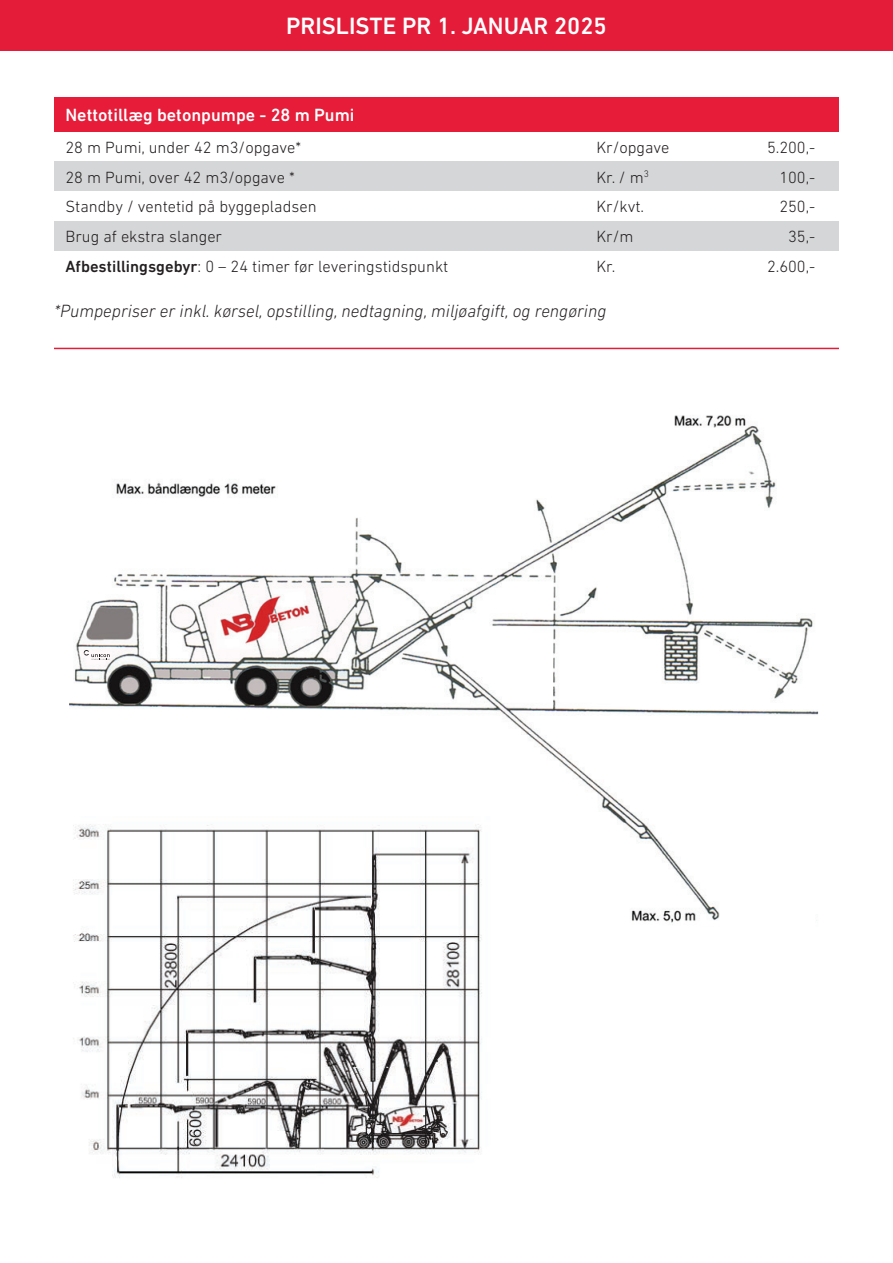
<style>
.page{position:relative;width:893px;height:1263px;background:#fff}
.page>*{position:absolute;margin:0;border:0;box-sizing:border-box;transform-origin:0 0}
.t1{font:500 24px "DIN Next LT Pro";color:#fff}
.t2{font:italic 300 18px "DIN Next LT Pro";color:#231f20}
.t3{font:500 18px "DIN Next LT Pro";color:#fff}
.t4{font:300 16.5px "DIN Next LT Pro";color:#231f20}
.s1{font-weight:500}
</style>
<div class="page">
<div style="left:0;top:0;width:893px;height:50px;background:#e41c39"></div>
<div style="left:54px;top:162px;width:785px;height:29px;background:#d5d6d8"></div>
<div style="left:54px;top:97px;width:785px;height:35px;background:#e61c39"></div>
<div style="left:54px;top:221px;width:785px;height:30px;background:#d5d6d8"></div>
<hr style="left:54px;top:348px;width:785px;height:1px;background:#e41c39">
<img style="left:69px;top:415px;width:749px;height:508px">
<img style="left:69px;top:816px;width:422px;height:362px">
<svg style="left:84px;top:650px;width:26px;height:10px"></svg>
<p class="t1" style="left:286px;top:12px;width:322px">PRISLISTE PR 1. JANUAR 2025</p>
<p class="t3" style="left:65px;top:105px;width:291px">Nettotillæg betonpumpe - 28 m Pumi</p>
<p class="t4" style="left:65px;top:138px;width:237px">28 m Pumi, under 42 m3/opgave*</p>
<p class="t4" style="left:596px;top:138px;width:75px">Kr/opgave</p>
<p class="t4" style="left:767px;top:138px;width:50px">5.200,-</p>
<p class="t4" style="left:65px;top:168px;width:231px">28 m Pumi, over 42 m3/opgave *</p>
<p class="t4" style="left:596px;top:168px;width:54px">Kr. / m<sup>3</sup></p>
<p class="t4" style="left:779px;top:168px;width:38px">100,-</p>
<p class="t4" style="left:65px;top:197px;width:253px">Standby / ventetid på byggepladsen</p>
<p class="t4" style="left:596px;top:197px;width:49px">Kr/kvt.</p>
<p class="t4" style="left:779px;top:197px;width:38px">250,-</p>
<p class="t4" style="left:65px;top:227px;width:158px">Brug af ekstra slanger</p>
<p class="t4" style="left:596px;top:227px;width:39px">Kr/m</p>
<p class="t4" style="left:788px;top:227px;width:29px">35,-</p>
<p class="t4" style="left:65px;top:257px;width:384px"><span class="s1">Afbestillingsgebyr</span>: 0 – 24 timer før leveringstidspunkt</p>
<p class="t4" style="left:596px;top:257px;width:20px">Kr.</p>
<p class="t4" style="left:767px;top:257px;width:50px">2.600,-</p>
<p class="t2" style="left:54px;top:301px;width:554px">*Pumpepriser er inkl. kørsel, opstilling, nedtagning, miljøafgift, og rengøring</p>
</div>
